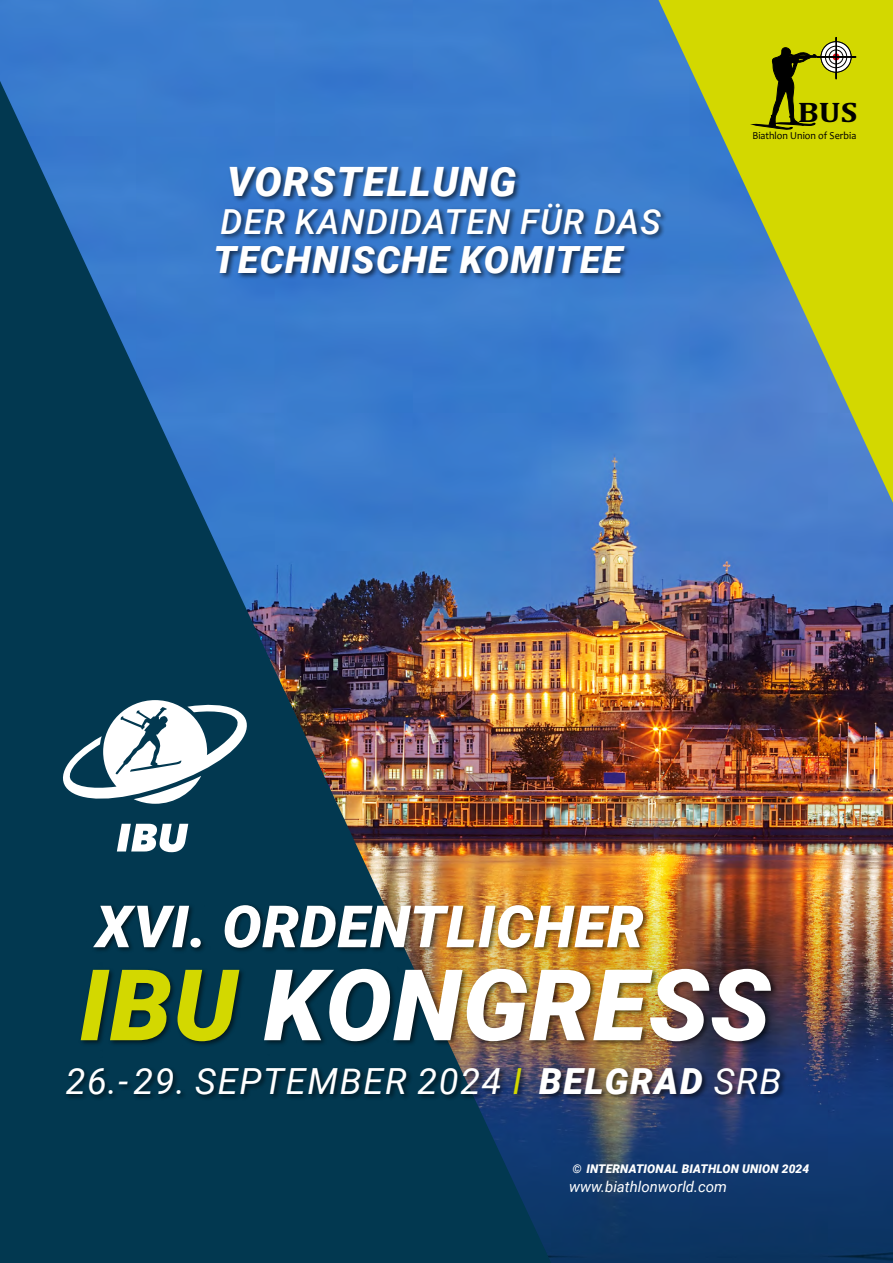
<style>
.page{position:relative;width:893px;height:1263px;background:#fff}
.page>*{position:absolute;margin:0;border:0;box-sizing:border-box;transform-origin:0 0}
.t1{font:italic 900 99px "Roboto";letter-spacing:.01em;color:#fff}
.t2{font:italic 900 58.35px "Roboto";letter-spacing:.01em;color:#fff}
.t3{font:italic 900 40.5px "Roboto";letter-spacing:.035em;color:#fff}
.t4{font:italic 900 37.5px "Roboto";letter-spacing:.035em;color:#fff}
.t5{font:italic 36px "Roboto";letter-spacing:.045em;color:#fff}
.t6{font:italic 500 34.5px "Roboto";letter-spacing:.035em;color:#fff}
.t7{font:700 28.65px "Cambria";color:#000;scale:1.13 1}
.t8{font:italic 15px "Roboto";color:#fff}
.t9{font:italic 900 12px "Roboto";letter-spacing:.01em;color:#fff}
.t10{font:10.65px "Candara";color:#000;scale:.95 1}
.s1{color:#d3d800}
.s2{font-weight:900}
</style>
<div class="page">
<img style="left:0;top:0;width:893px;height:878px">
<img style="left:0;top:81px;width:551px;height:797px">
<svg style="left:658px;top:0;width:235px;height:503px;background:#769d85"></svg>
<img style="left:0;top:878px;width:893px;height:385px">
<div style="left:64px;top:902px;width:723px;height:199px;background:#000;opacity:.6"></div>
<svg style="left:30px;top:694px;width:241px;height:158px"></svg>
<svg style="left:753px;top:0;width:140px;height:199px;background:#c6ca04"></svg>
<div style="left:836px;top:37px;width:1px;height:42px;border:1px solid #000"></div>
<div style="left:817px;top:57px;width:39px;height:1px;border:1px solid #000"></div>
<div style="left:214px;top:165px;width:453px;height:114px;background:#000;opacity:.6"></div>
<p class="t7" style="left:798px;top:92px;width:54px">BUS</p>
<p class="t3" style="left:227px;top:153px;width:290px">VORSTELLUNG</p>
<p class="t6" style="left:220px;top:197px;width:442px">DER KANDIDATEN FÜR DAS</p>
<p class="t4" style="left:214px;top:233px;width:411px">TECHNISCHE KOMITEE</p>
<p class="t10" style="left:752px;top:129px;width:111px">Biathlon Union of Serbia</p>
<h2 class="t2" style="left:96px;top:885px;width:550px">XVI. ORDENTLICHER</h2>
<h1 class="t1" style="left:79px;top:936px;width:693px"><span class="s1">IBU</span> KONGRESS</h1>
<p class="t5" style="left:66px;top:1056px;width:717px">26.-29. SEPTEMBER 2024 <span class="s1">I</span> <span class="s2">BELGRAD</span> SRB</p>
<p class="t9" style="left:573px;top:1160px;width:238px">© INTERNATIONAL BIATHLON UNION 2024</p>
<p class="t8" style="left:569px;top:1176px;width:159px">www.biathlonworld.com</p>
</div>
